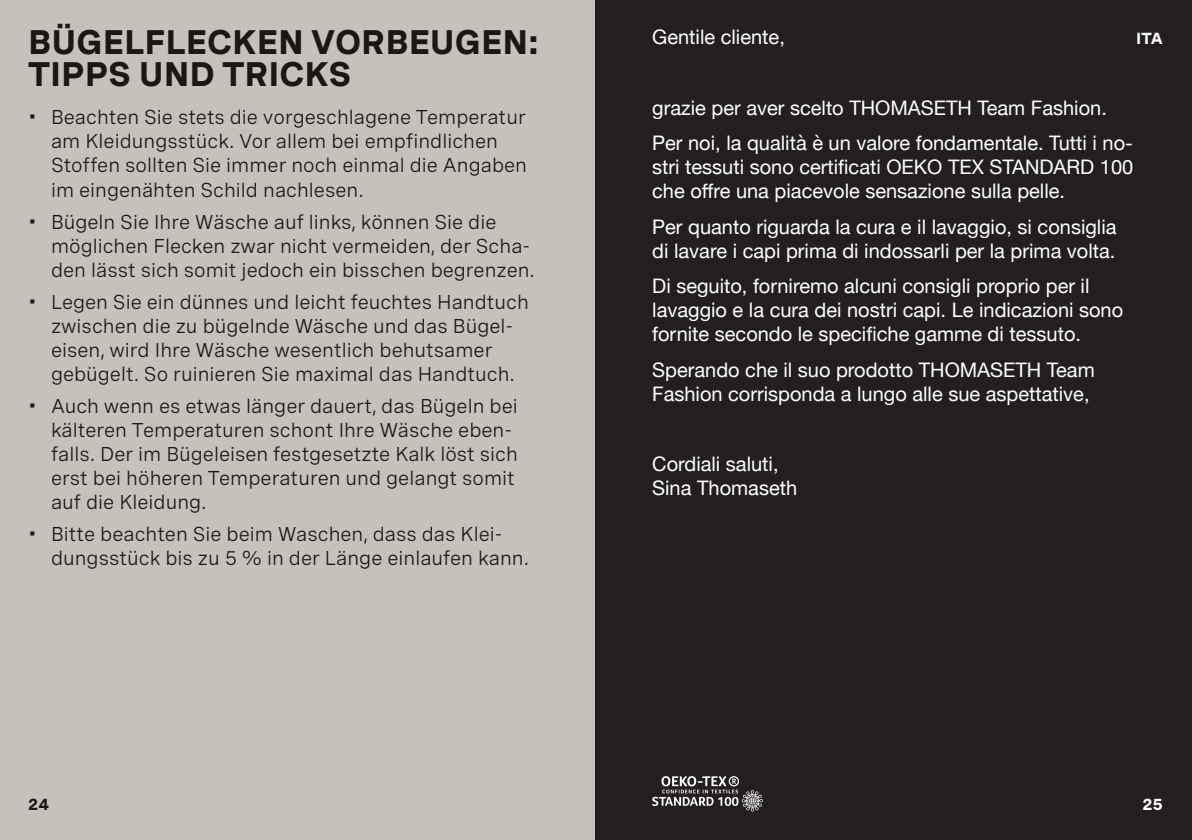
<style>
.page{position:relative;width:1192px;height:840px;background:#fff}
.page>*{position:absolute;margin:0;border:0;box-sizing:border-box;transform-origin:0 0}
.t1{font:700 34px/32px "Spezia";color:#231f20}
.t2{font:20px/24px "Spezia";color:#231f20}
.t3{font:20px/24px "Helvetica Neue";color:#fff}
.t4{font:700 16px "Spezia";color:#fff}
.t5{font:700 16px "Spezia";color:#231f20}
</style>
<div class="page">
<div style="left:595px;top:0;width:596px;height:839px;background:#231f20"></div>
<svg style="left:652px;top:776px;width:111px;height:35px"></svg>
<div style="left:0;top:0;width:595px;height:839px;background:#c6c2bb"></div>
<h1 class="t1" style="left:28px;top:24px;width:512px">BÜGELFLECKEN VORBEUGEN:<br>TIPPS UND TRICKS</h1>
<p class="t2" style="left:51px;top:104px;width:477px">Beachten Sie stets die vorgeschlagene Temperatur am Kleidungsstück. Vor allem bei empfindlichen Stoffen sollten Sie immer noch einmal die Angaben im eingenähten Schild nachlesen.</p>
<p class="t2" style="left:51px;top:208px;width:485px">Bügeln Sie Ihre Wäsche auf links, können Sie die möglichen Flecken zwar nicht vermeiden, der Scha&shy;den lässt sich somit jedoch ein bisschen begrenzen.</p>
<p class="t2" style="left:51px;top:288px;width:479px">Legen Sie ein dünnes und leicht feuchtes Handtuch zwischen die zu bügelnde Wäsche und das Bügel&shy;eisen, wird Ihre Wäsche wesentlich behutsamer gebügelt. So ruinieren Sie maximal das Handtuch.</p>
<p class="t2" style="left:51px;top:392px;width:468px">Auch wenn es etwas länger dauert, das Bügeln bei kälteren Temperaturen schont Ihre Wäsche eben&shy;falls. Der im Bügeleisen festgesetzte Kalk löst sich erst bei höheren Temperaturen und gelangt somit auf die Kleidung.</p>
<p class="t2" style="left:51px;top:520px;width:479px">Bitte beachten Sie beim Waschen, dass das Klei&shy;dungsstück bis zu 5 % in der Länge einlaufen kann.</p>
<p class="t5" style="left:28px;top:791px;width:22px">24</p>
<p class="t3" style="left:652px;top:26px;width:134px">Gentile cliente,</p>
<p class="t4" style="left:1136px;top:26px;width:28px">ITA</p>
<p class="t3" style="left:652px;top:91px;width:482px;line-height:35.4px">grazie per aver scelto THOMASETH Team Fashion.<br>Per noi, la qualità è un valore fondamentale. Tutti i no-</p>
<p class="t3" style="left:652px;top:156px;width:482px">stri tessuti sono certificati OEKO TEX STANDARD 100 che offre una piacevole sensazione sulla pelle.</p>
<p class="t3" style="left:652px;top:216px;width:466px">Per quanto riguarda la cura e il lavaggio, si consiglia di lavare i capi prima di indossarli per la prima volta.</p>
<p class="t3" style="left:652px;top:275px;width:472px">Di seguito, forniremo alcuni consigli proprio per il lavaggio e la cura dei nostri capi. Le indicazioni sono fornite secondo le specifiche gamme di tessuto.</p>
<p class="t3" style="left:652px;top:358px;width:444px">Sperando che il suo prodotto THOMASETH Team<br>Fashion corrisponda a lungo alle sue aspettative,</p>
<p class="t3" style="left:652px;top:453px;width:146px">Cordiali saluti,<br>Sina Thomaseth</p>
<p class="t4" style="left:1142px;top:791px;width:22px">25</p>
</div>
